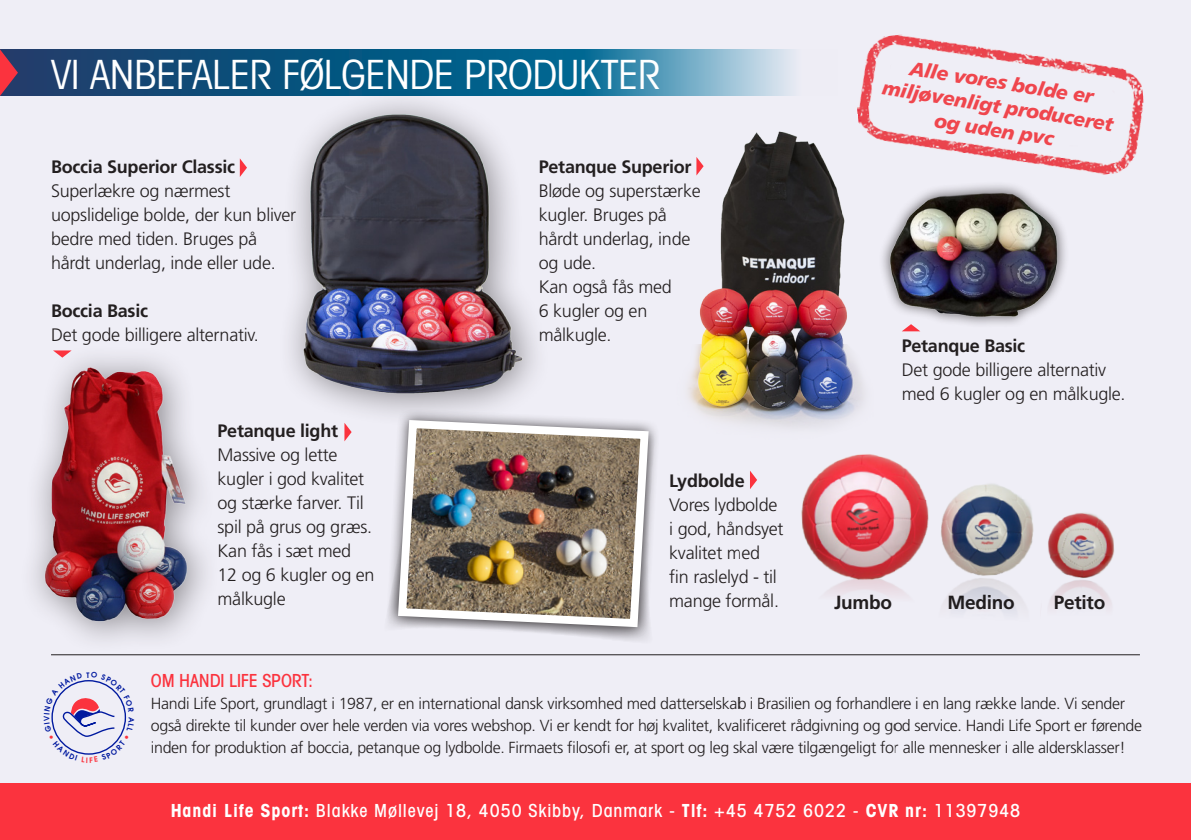
<style>
.page{position:relative;width:1191px;height:840px;background:#fff}
.page>*{position:absolute;margin:0;border:0;box-sizing:border-box;transform-origin:0 0}
.t1{font:condensed 40.2px "Avant Garde";letter-spacing:-.01em;color:#fff}
.t2{font:italic 900 19.6px/23.8px "Frutiger";color:#ef464d;text-align:center}
.t3{font:700 19px "Frutiger";letter-spacing:-.015em;color:#231f20}
.t4{font:300 18px/24px "Frutiger";letter-spacing:-.015em;color:#231f20}
.t5{font:700 18px "Frutiger";letter-spacing:-.015em;color:#231f20}
.t6{font:500 condensed 18px "Avant Garde";letter-spacing:.05em;color:#fff}
.t7{font:500 condensed 18px "Avant Garde";letter-spacing:-.01em;color:#fb333e}
.t8{font:300 16px/22px "Frutiger";letter-spacing:-.02em;color:#231f20}
.s1{font-weight:700}
</style>
<div class="page">
<div style="left:0;top:0;width:1191px;height:839px;background:#efeef6"></div>
<svg style="left:18px;top:50px;width:776px;height:46px;background:#2c6e94"></svg>
<svg style="left:0;top:49px;width:18px;height:47px"></svg>
<img style="left:1022px;top:201px;width:44px;height:119px">
<img style="left:859px;top:34px;width:285px;height:167px">
<hr style="left:51px;top:654px;width:1089px;height:1px;background:#231f20">
<div style="left:0;top:782px;width:1191px;height:57px;background:#fb333e"></div>
<img style="left:688px;top:103px;width:334px;height:320px">
<img style="left:740px;top:654px;width:175px;height:129px">
<img style="left:740px;top:370px;width:200px;height:225px">
<img style="left:915px;top:503px;width:131px;height:280px">
<img style="left:932px;top:465px;width:112px;height:183px">
<img style="left:1039px;top:501px;width:76px;height:139px">
<img style="left:119px;top:84px;width:452px;height:330px">
<div style="left:18px;top:343px;width:203px;height:311px;background:#efeef6"></div>
<img style="left:33px;top:357px;width:172px;height:273px">
<div style="left:386px;top:408px;width:274px;height:230px;background:#231f20;opacity:.8"></div>
<img style="left:394px;top:415px;width:259px;height:216px">
<svg style="left:53px;top:350px;width:19px;height:7px"></svg>
<svg style="left:240px;top:158px;width:7px;height:19px"></svg>
<svg style="left:750px;top:470px;width:7px;height:19px"></svg>
<svg style="left:901px;top:324px;width:19px;height:7px"></svg>
<svg style="left:696px;top:157px;width:7px;height:18px"></svg>
<svg style="left:344px;top:423px;width:8px;height:18px"></svg>
<svg style="left:51px;top:680px;width:76px;height:75px"></svg>
<p class="t1" style="left:51px;top:49px;width:611px">VI ANBEFALER FØLGENDE PRODUKTER</p>
<p class="t5" style="left:51px;top:156px;width:186px">Boccia Superior Classic</p>
<p class="t4" style="left:51px;top:178px;width:247px">Superlækre og nærmest uopslidelige bolde, der kun bliver bedre med tiden. Bruges på hårdt underlag, inde eller ude.</p>
<p class="t5" style="left:51px;top:300px;width:99px">Boccia Basic</p>
<p class="t4" style="left:51px;top:322px;width:209px">Det gode billigere alternativ.</p>
<p class="t5" style="left:217px;top:420px;width:122px">Petanque light</p>
<p class="t4" style="left:217px;top:442px;width:158px">Massive og lette kugler i god kvalitet og stærke farver. Til spil på grus og græs.<br>Kan fås i sæt med<br>12 og 6 kugler og en målkugle</p>
<p class="t5" style="left:539px;top:156px;width:154px">Petanque Superior</p>
<p class="t4" style="left:539px;top:178px;width:163px">Bløde og superstærke kugler. Bruges på hårdt underlag, inde og ude.<br>Kan også fås med<br>6 kugler og en målkugle.</p>
<p class="t5" style="left:669px;top:469px;width:77px">Lydbolde</p>
<p class="t4" style="left:669px;top:492px;width:116px">Vores lydbolde i god, håndsyet kvalitet med fin raslelyd - til mange formål.</p>
<p class="t2" style="left:888px;top:52px;width:235px;rotate:9deg">Alle vores bolde er miljøvenligt produceret og uden pvc</p>
<p class="t5" style="left:901px;top:335px;width:125px">Petanque Basic</p>
<p class="t4" style="left:901px;top:357px;width:225px">Det gode billigere alternativ med 6 kugler og en målkugle.</p>
<p class="t3" style="left:834px;top:590px;width:59px">Jumbo</p>
<p class="t3" style="left:947px;top:590px;width:69px">Medino</p>
<p class="t3" style="left:1054px;top:590px;width:53px">Petito</p>
<p class="t7" style="left:151px;top:669px;width:164px">OM HANDI LIFE SPORT:</p>
<p class="t8" style="left:151px;top:692px;width:992px">Handi Life Sport, grundlagt i 1987, er en international dansk virksomhed med datterselskab i Brasilien og forhandlere i en lang række lande. Vi sender også direkte til kunder over hele verden via vores webshop. Vi er kendt for høj kvalitet, kvalificeret rådgivning og god service. Handi Life Sport er førende inden for produktion af boccia, petanque og lydbolde. Firmaets filosofi er, at sport og leg skal være tilgængeligt for alle mennesker i alle aldersklasser!</p>
<p class="t6" style="left:171px;top:798px;width:851px"><span class="s1">Handi Life Sport:</span> Blakke Møllevej 18, 4050 Skibby, Danmark - <span class="s1">Tlf:</span> +45 4752 6022 - <span class="s1">CVR nr:</span> 11397948</p>
</div>
